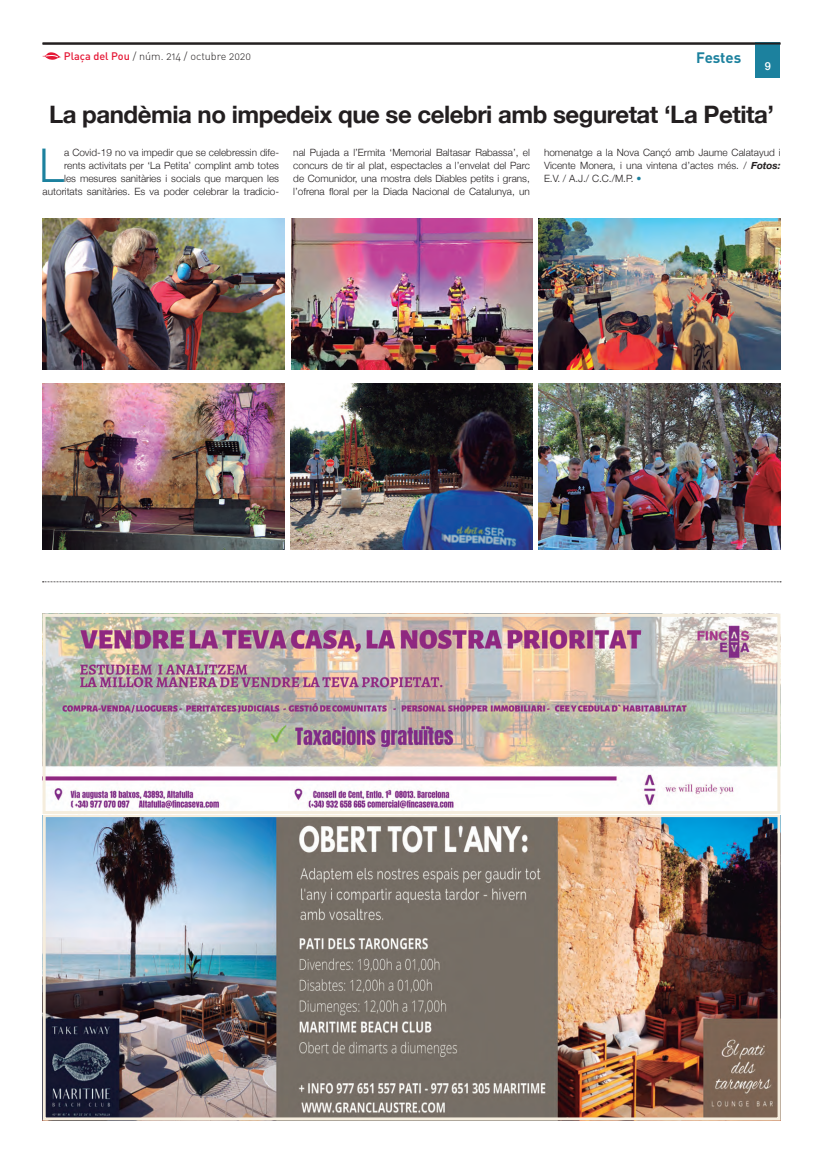
<style>
.page{position:relative;width:823px;height:1163px;background:#fff}
.page>*{position:absolute;margin:0;border:0;box-sizing:border-box;transform-origin:0 0}
.t1{font:300 46.4px "Helvetica Neue";color:#1c819e}
.t2{font:700 24px "Helvetica Neue";letter-spacing:-.02em;color:#231f20}
.t3{font:700 15px "DIN";letter-spacing:-.005em;color:#1c819e}
.t4{font:500 11px "Helvetica Neue";color:#fff}
.t5{font:10.8px "DIN Light Alternate";color:#231f20}
.t6{font:300 10px/13px "Helvetica Neue";color:#231f20;text-align:justify}
.s1{font-family:"DIN";font-weight:500;color:#e51836}
.s2{font-weight:700;font-style:italic}
.s3{color:#1c819e}
</style>
<div class="page">
<svg style="left:43px;top:52px;width:18px;height:8px"></svg>
<div style="left:755px;top:43px;width:24px;height:35px;background:#1c819e"></div>
<hr style="left:43px;top:43px;width:737px;height:2px;background:#231f20">
<img style="left:47px;top:617px;width:729px;height:499px">
<div style="left:43px;top:814px;width:737px;height:306px;border:3px solid #f5eddd"></div>
<div style="left:43px;top:613px;width:737px;height:201px;border:3px solid #f5eddd"></div>
<img style="left:43px;top:219px;width:241px;height:151px">
<img style="left:291px;top:218px;width:241px;height:152px">
<img style="left:538px;top:218px;width:242px;height:152px">
<img style="left:43px;top:383px;width:241px;height:166px">
<img style="left:290px;top:383px;width:242px;height:166px">
<img style="left:538px;top:383px;width:242px;height:166px">
<svg style="left:42px;top:581px;width:738px;height:1px"></svg>
<p class="t5" style="left:64px;top:49px;width:188px"><span class="s1">Plaça del Pou</span> / núm. 214 / octubre 2020</p>
<h3 class="t3" style="left:696px;top:47px;width:46px">Festes</h3>
<p class="t4" style="left:764px;top:57px;width:8px">9</p>
<h2 class="t2" style="left:49px;top:95px;width:726px">La pandèmia no impedeix que se celebri amb seguretat ‘La Petita’</h2>
<h1 class="t1" style="left:39px;top:128px;width:26px">L</h1>
<p class="t6" style="left:43px;top:145px;width:238px;text-align:right">a Covid-19 no va impedir que se celebressin dife&shy;rents activitats per ‘La Petita’ complint amb totes<br>les mesures sanitàries i socials que marquen les autoritats sanitàries. Es va poder celebrar la tradicio-</p>
<p class="t6" style="left:293px;top:145px;width:238px">nal Pujada a l’Ermita ‘Memorial Baltasar Rabassa’, el concurs de tir al plat, espectacles a l’envelat del Parc de Comunidor, una mostra dels Diables petits i grans, l’ofrena floral per la Diada Nacional de Catalunya, un</p>
<p class="t6" style="left:543px;top:145px;width:238px">homenatge a la Nova Cançó amb Jaume Calatayud i Vicente Monera, i una vintena d’actes més. / <span class="s2">Fotos:<br></span>E.V. / A.J./ C.C./M.P. <span class="s3">•</span></p>
</div>
